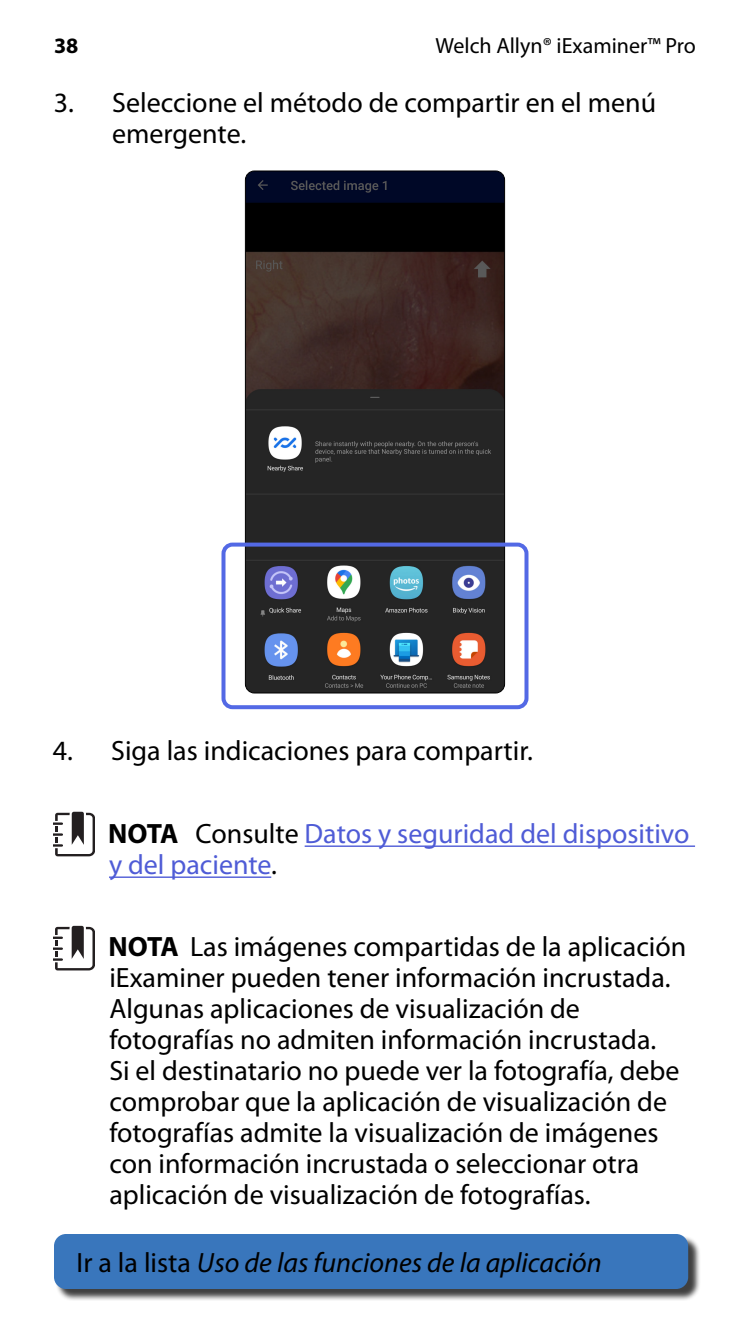
<style>
.page{position:relative;width:750px;height:1334px;background:#fff}
.page>*{position:absolute;margin:0;border:0;box-sizing:border-box;transform-origin:0 0}
.t1{font:28px/31px "Myriad Pro";color:#000}
.t2{font:28px/31px "Myriad Pro";color:#4f5cd6}
.t3{font:italic 28px "Myriad Pro";color:#000}
.t4{font:22px "Myriad Pro";color:#000}
.t5{font:700 22px "Myriad Pro";color:#000}
.s1{font-weight:700;color:#000}
.s2{color:#000}
.s3{font-weight:700}
.s4{font-style:normal}
</style>
<div class="page">
<div style="left:56px;top:1236px;width:645px;height:65px;background:#000;opacity:.75"></div>
<div style="left:54px;top:1234px;width:634px;height:55px;background:#3976bc;border-radius:12px"></div>
<hr style="left:305px;top:845px;width:390px;height:2px;background:#4f5cd6">
<hr style="left:109px;top:876px;width:162px;height:2px;background:#4f5cd6">
<svg style="left:53px;top:812px;width:41px;height:44px"></svg>
<img style="left:247px;top:172px;width:256px;height:520px">
<div style="left:245px;top:170px;width:260px;height:524px;border:1px solid #000;border-radius:9px"></div>
<div style="left:222px;top:543px;width:306px;height:166px;border:4px solid #5369e5;border-radius:9px"></div>
<svg style="left:53px;top:926px;width:41px;height:44px"></svg>
<p class="t5" style="left:54px;top:31px;width:26px">38</p>
<p class="t4" style="left:436px;top:32px;width:262px">Welch Allyn® iExaminer™ Pro</p>
<p class="t1" style="left:112px;top:87px;width:545px;text-indent:-58px">3. Seleccione el método de compartir en el menú emergente.</p>
<p class="t1" style="left:53px;top:735px;width:482px">4. Siga las indicaciones para compartir.</p>
<p class="t2" style="left:108px;top:818px;width:583px"><span class="s1">NOTA</span> <span class="s2">Consulte</span> Datos y seguridad del dispositivo y del paciente<span class="s2">.</span></p>
<p class="t1" style="left:108px;top:931px;width:579px"><span class="s3">NOTA</span> Las imágenes compartidas de la aplicación iExaminer pueden tener información incrustada.<br>Algunas aplicaciones de visualización de fotografías no admiten información incrustada.<br>Si el destinatario no puede ver la fotografía, debe comprobar que la aplicación de visualización de fotografías admite la visualización de imágenes con información incrustada o seleccionar otra aplicación de visualización de fotografías.</p>
<p class="t3" style="left:76px;top:1245px;width:527px"><span class="s4">Ir a la lista</span> Uso de las funciones de la aplicación</p>
</div>
